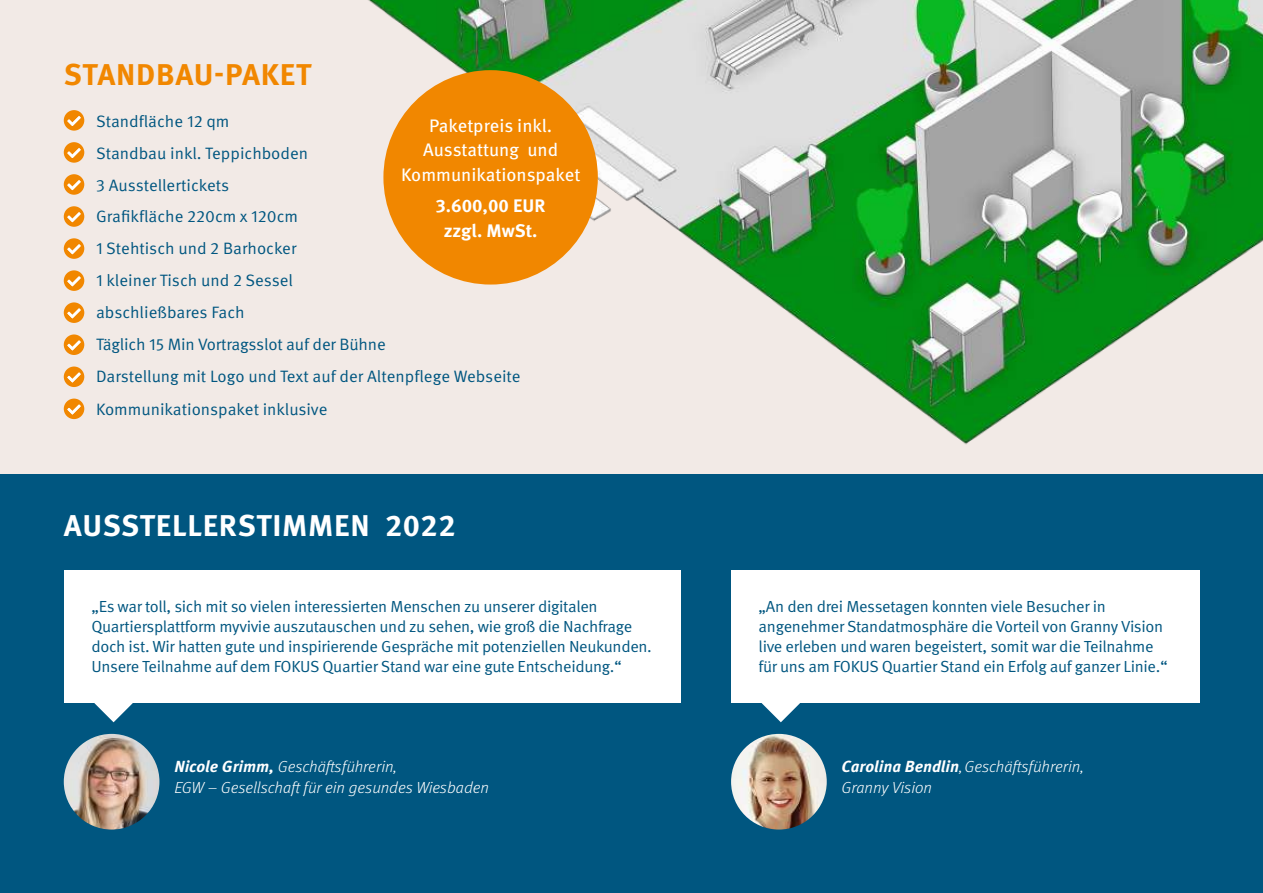
<style>
.page{position:relative;width:1263px;height:893px;background:#fff}
.page>*{position:absolute;margin:0;border:0;box-sizing:border-box;transform-origin:0 0}
.t1{font:700 30px "Meta Pro";letter-spacing:.025em;color:#fff}
.t2{font:700 30px "Meta Pro";letter-spacing:.025em;color:#f18700}
.t3{font:18.15px/24.8px "Meta Pro";letter-spacing:-.005em;color:#fff;text-align:center}
.t4{font:700 18.15px/24.8px "Meta Pro";color:#fff;text-align:center}
.t5{font:16.5px/32px "Meta Pro Norm";color:#005680}
.t6{font:16.05px/20.1px "Meta Pro Norm";letter-spacing:-.02em;color:#005680}
.t7{font:italic 300 16.05px/20.1px "Meta Pro";color:#fff}
.s1{font-weight:700}
</style>
<div class="page">
<div style="left:0;top:0;width:1263px;height:475px;background:#f2eae6"></div>
<svg style="left:64px;top:110px;width:20px;height:21px"></svg>
<svg style="left:64px;top:142px;width:20px;height:21px"></svg>
<svg style="left:64px;top:174px;width:20px;height:21px"></svg>
<svg style="left:64px;top:206px;width:20px;height:21px"></svg>
<svg style="left:64px;top:238px;width:20px;height:21px"></svg>
<svg style="left:64px;top:270px;width:20px;height:21px"></svg>
<svg style="left:64px;top:302px;width:20px;height:21px"></svg>
<svg style="left:64px;top:334px;width:20px;height:21px"></svg>
<svg style="left:64px;top:366px;width:20px;height:21px"></svg>
<svg style="left:64px;top:399px;width:20px;height:20px"></svg>
<img style="left:368px;top:0;width:895px;height:445px">
<div style="left:383px;top:70px;width:215px;height:215px;background:#f18700;border-radius:50%"></div>
<div style="left:0;top:475px;width:1263px;height:418px;background:#005680"></div>
<div style="left:64px;top:570px;width:616px;height:133px;background:#fff"></div>
<svg style="left:94px;top:703px;width:39px;height:19px"></svg>
<img style="left:64px;top:734px;width:95px;height:95px;border-radius:48px">
<div style="left:731px;top:570px;width:468px;height:133px;background:#fff"></div>
<svg style="left:762px;top:703px;width:38px;height:19px"></svg>
<img style="left:731px;top:734px;width:96px;height:95px;border-radius:48px">
<h1 class="t2" style="left:64px;top:59px;width:249px">STANDBAU-PAKET</h1>
<p class="t5" style="left:96px;top:106px;width:426px">Standfläche 12 qm<br>Standbau inkl. Teppichboden<br>3 Ausstellertickets<br>Grafikfläche 220cm x 120cm<br>1 Stehtisch und 2 Barhocker<br>1 kleiner Tisch und 2 Sessel<br>abschließbares Fach<br>Täglich 15 Min Vortragsslot auf der Bühne<br>Darstellung mit Logo und Text auf der Altenpflege Webseite</p>
<p class="t5" style="left:96px;top:395px;width:233px">Kommunikationspaket inklusive</p>
<p class="t3" style="left:401px;top:115px;width:181px">Paketpreis inkl.<br>Ausstattung und<br>Kommunikationspaket</p>
<p class="t4" style="left:436px;top:194px;width:111px">3.600,00 EUR zzgl. MwSt.</p>
<h1 class="t1" style="left:64px;top:510px;width:393px">AUSSTELLERSTIMMEN 2022</h1>
<p class="t6" style="left:91px;top:597px;width:562px">„Es war toll, sich mit so vielen interessierten Menschen zu unserer digitalen Quartiersplattform myvivie auszutauschen und zu sehen, wie groß die Nachfrage doch ist. Wir hatten gute und inspirierende Gespräche mit potenziellen Neukunden.<br>Unsere Teilnahme auf dem FOKUS Quartier Stand war eine gute Entscheidung.“</p>
<p class="t7" style="left:174px;top:758px;width:316px"><span class="s1">Nicole Grimm,</span> Geschäftsführerin,<br>EGW – Gesellschaft für ein gesundes Wiesbaden</p>
<p class="t6" style="left:759px;top:597px;width:411px">„An den drei Messetagen konnten viele Besucher in angenehmer Standatmosphäre die Vorteil von Granny Vision live erleben und waren begeistert, somit war die Teilnahme für uns am FOKUS Quartier Stand ein Erfolg auf ganzer Linie.“</p>
<p class="t7" style="left:842px;top:758px;width:242px"><span class="s1">Carolina Bendlin</span>, Geschäftsführerin,<br>Granny Vision</p>
</div>
